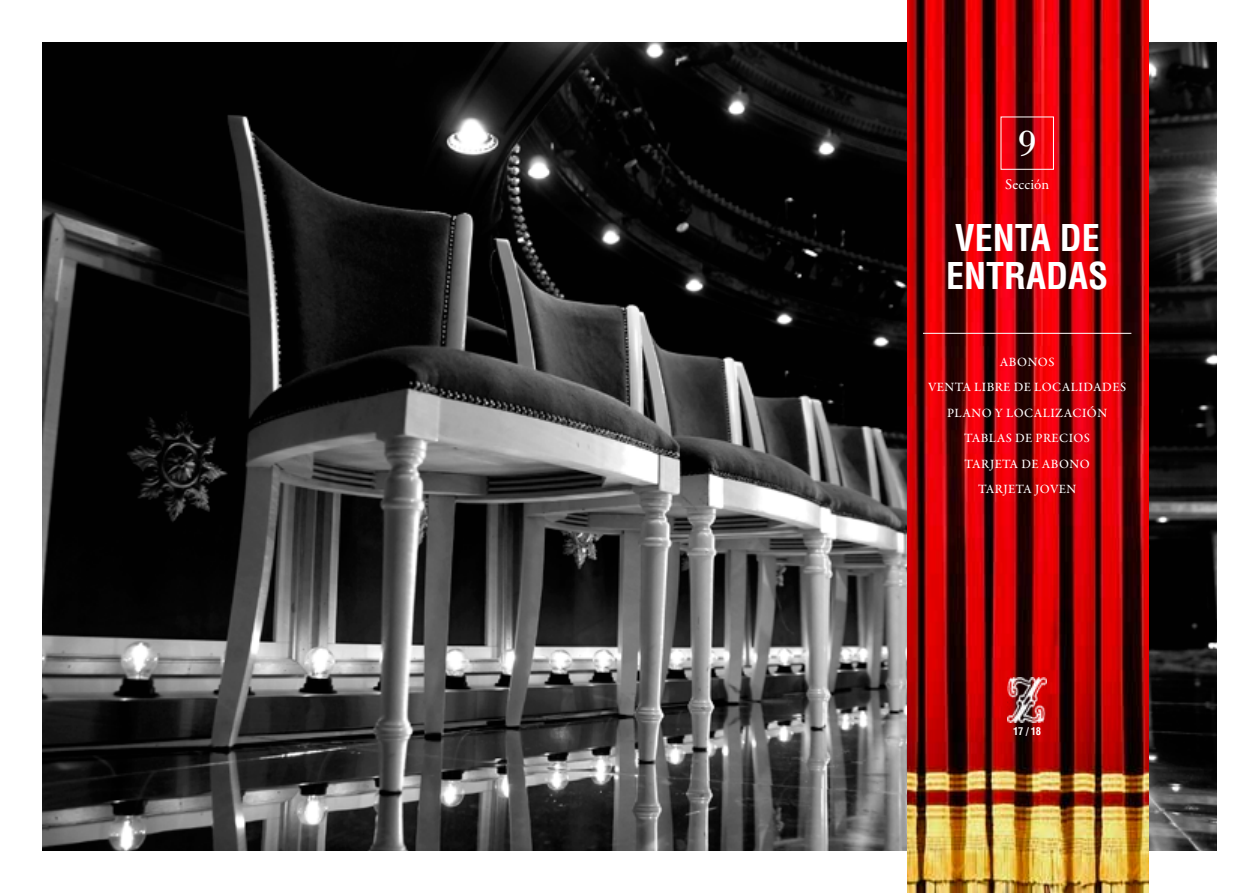
<style>
.page{position:relative;width:1259px;height:893px;background:#fff}
.page>*{position:absolute;margin:0;border:0;box-sizing:border-box;transform-origin:0 0}
.t1{font:38.25px "Bodoni";color:#fff}
.t2{font:700 condensed 36px/37.5px "Helvetica LT Std";color:#fff}
.t3{font:15px "Garamond Premr Pro";color:#fff}
.t4{font:500 12.75px/25.5px "Garamond Premr Pro";letter-spacing:.035em;color:#fff;text-align:center}
.t5{font:700 condensed 10.5px "Helvetica LT Std";color:#fff}
</style>
<div class="page">
<img style="left:43px;top:43px;width:1173px;height:807px">
<img style="left:908px;top:0;width:240px;height:893px">
<img style="left:1007px;top:678px;width:39px;height:44px">
<hr style="left:923px;top:333px;width:208px;height:1px;background:#fff">
<h1 class="t1" style="left:1018px;top:120px;width:20px">9</h1>
<p class="t3" style="left:1005px;top:175px;width:45px">Sección</p>
<h2 class="t2" style="left:946px;top:219px;width:164px">VENTA DE<br>ENTRADAS</h2>
<p class="t4" style="left:928px;top:349px;width:199px">ABONOS<br>VENTA LIBRE DE LOCALIDADES<br>PLANO Y LOCALIZACIÓN<br>TABLAS DE PRECIOS<br>TARJETA DE ABONO<br>TARJETA JOVEN</p>
<p class="t5" style="left:1013px;top:725px;width:30px">17 /18</p>
</div>
